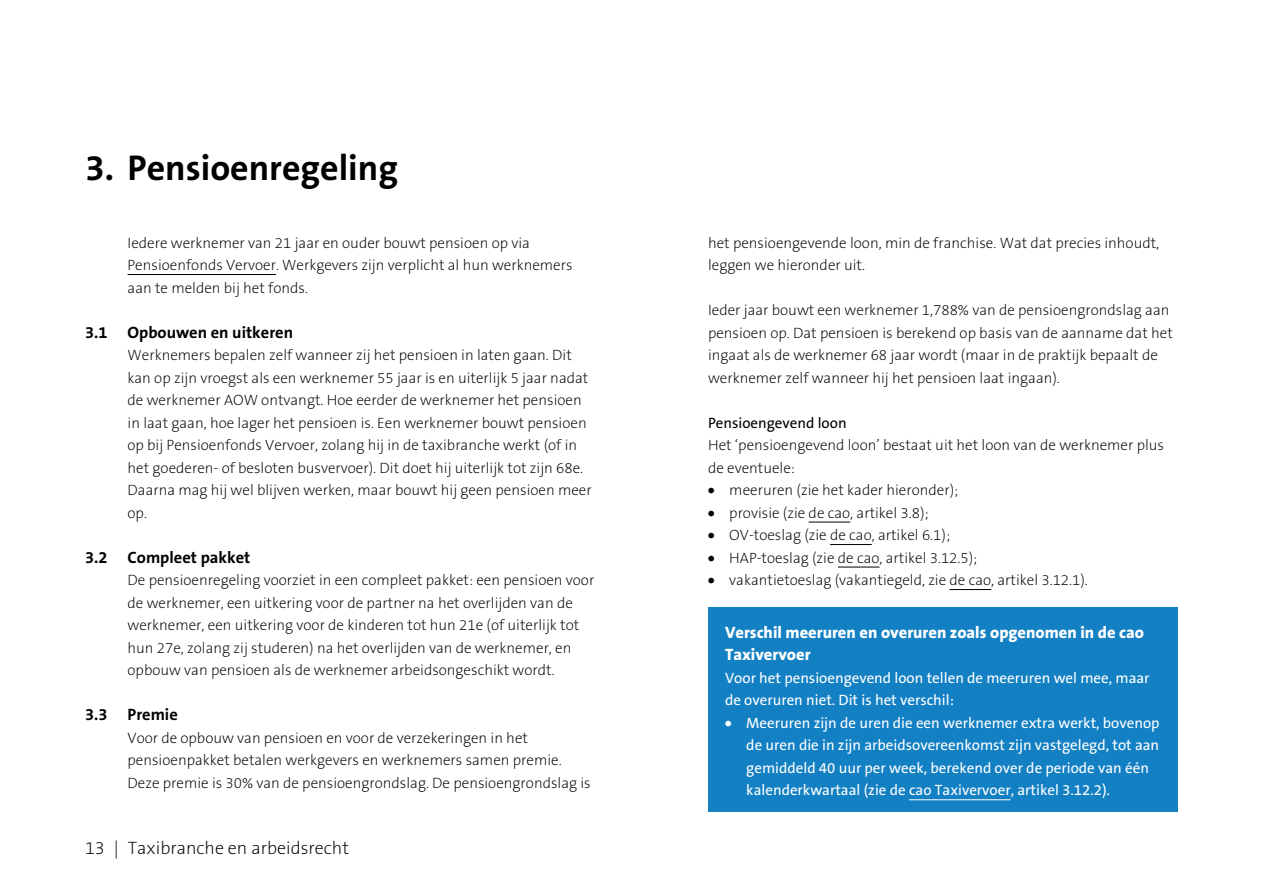
<style>
.page{position:relative;width:1263px;height:893px;background:#fff}
.page>*{position:absolute;margin:0;border:0;box-sizing:border-box;transform-origin:0 0}
.t1{font:700 36px "The Sans B7";color:#000}
.t2{font:200 18px "The Sans B2";color:#000}
.t3{font:800 16.5px/22.5px "The Sans B8";color:#fff}
.t4{font:700 16.5px "The Sans B7";color:#000}
.t5{font:200 15px/22.5px "The Sans B2";color:#000}
.t6{font:15px/22.5px "The Sans B5 Plain";color:#fff}
.t7{font:15px "The Sans B5 Plain";color:#000}
.s1{font-family:"The Sans B9";font-weight:900}
</style>
<div class="page">
<hr style="left:809px;top:522px;width:41px;height:1px;background:#000">
<hr style="left:830px;top:544px;width:42px;height:1px;background:#000">
<hr style="left:838px;top:567px;width:41px;height:1px;background:#000">
<hr style="left:949px;top:589px;width:42px;height:1px;background:#000">
<div style="left:708px;top:608px;width:470px;height:204px;background:#1380c4"></div>
<hr style="left:909px;top:799px;width:102px;height:1px;background:#fff">
<hr style="left:128px;top:274px;width:148px;height:1px;background:#000">
<h1 class="t1" style="left:85px;top:149px;width:314px">3. Pensioenregeling</h1>
<p class="t5" style="left:128px;top:232px;width:446px">Iedere werknemer van 21 jaar en ouder bouwt pensioen op via<br>Pensioenfonds Vervoer. Werkgevers zijn verplicht al hun werknemers aan te melden bij het fonds.</p>
<p class="t4" style="left:85px;top:323px;width:210px">3.1 Opbouwen en uitkeren</p>
<p class="t5" style="left:128px;top:344px;width:466px">Werknemers bepalen zelf wanneer zij het pensioen in laten gaan. Dit kan op zijn vroegst als een werknemer 55 jaar is en uiterlijk 5 jaar nadat de werknemer AOW ontvangt. Hoe eerder de werknemer het pensioen in laat gaan, hoe lager het pensioen is. Een werknemer bouwt pensioen op bij Pensioenfonds Vervoer, zolang hij in de taxibranche werkt (of in het goederen- of besloten busvervoer). Dit doet hij uiterlijk tot zijn 68e.<br>Daarna mag hij wel blijven werken, maar bouwt hij geen pensioen meer op.</p>
<p class="t4" style="left:85px;top:548px;width:167px">3.2 Compleet pakket</p>
<p class="t5" style="left:128px;top:569px;width:468px">De pensioenregeling voorziet in een compleet pakket: een pensioen voor de werknemer, een uitkering voor de partner na het overlijden van de werknemer, een uitkering voor de kinderen tot hun 21e (of uiterlijk tot hun 27e, zolang zij studeren) na het overlijden van de werknemer, en opbouw van pensioen als de werknemer arbeidsongeschikt wordt.</p>
<p class="t4" style="left:85px;top:706px;width:94px">3.3 Premie</p>
<p class="t5" style="left:128px;top:727px;width:465px">Voor de opbouw van pensioen en voor de verzekeringen in het pensioenpakket betalen werkgevers en werknemers samen premie.<br>Deze premie is 30% van de pensioengrondslag. De pensioengrondslag is</p>
<p class="t2" style="left:85px;top:838px;width:265px">13 | Taxibranche en arbeidsrecht</p>
<p class="t5" style="left:708px;top:232px;width:453px">het pensioengevende loon, min de franchise. Wat dat precies inhoudt, leggen we hieronder uit.</p>
<p class="t5" style="left:708px;top:299px;width:466px">Ieder jaar bouwt een werknemer 1,788% van de pensioengrondslag aan pensioen op. Dat pensioen is berekend op basis van de aanname dat het ingaat als de werknemer 68 jaar wordt (maar in de praktijk bepaalt de werknemer zelf wanneer hij het pensioen laat ingaan).</p>
<p class="t7" style="left:708px;top:414px;width:140px">Pensioengevend loon</p>
<p class="t5" style="left:708px;top:434px;width:457px">Het ‘pensioengevend loon’ bestaat uit het loon van de werknemer plus de eventuele:</p>
<p class="t5" style="left:708px;top:479px;width:252px"><span class="s1">•</span> meeruren (zie het kader hieronder);</p>
<p class="t5" style="left:708px;top:502px;width:222px"><span class="s1">•</span> provisie (zie de cao, artikel 3.8);</p>
<p class="t5" style="left:708px;top:524px;width:244px"><span class="s1">•</span> OV-toeslag (zie de cao, artikel 6.1);</p>
<p class="t5" style="left:708px;top:547px;width:271px"><span class="s1">•</span> HAP-toeslag (zie de cao, artikel 3.12.5);</p>
<p class="t5" style="left:708px;top:569px;width:381px"><span class="s1">•</span> vakantietoeslag (vakantiegeld, zie de cao, artikel 3.12.1).</p>
<p class="t3" style="left:725px;top:622px;width:420px">Verschil meeruren en overuren zoals opgenomen in de cao<br>Taxivervoer</p>
<p class="t6" style="left:725px;top:667px;width:426px">Voor het pensioengevend loon tellen de meeruren wel mee, maar de overuren niet. Dit is het verschil:</p>
<p class="t6" style="left:746px;top:712px;width:415px;text-indent:-21px"><span class="s1">•</span> Meeruren zijn de uren die een werknemer extra werkt, bovenop de uren die in zijn arbeidsovereenkomst zijn vastgelegd, tot aan gemiddeld 40 uur per week, berekend over de periode van één kalenderkwartaal (zie de cao Taxivervoer, artikel 3.12.2).</p>
</div>
